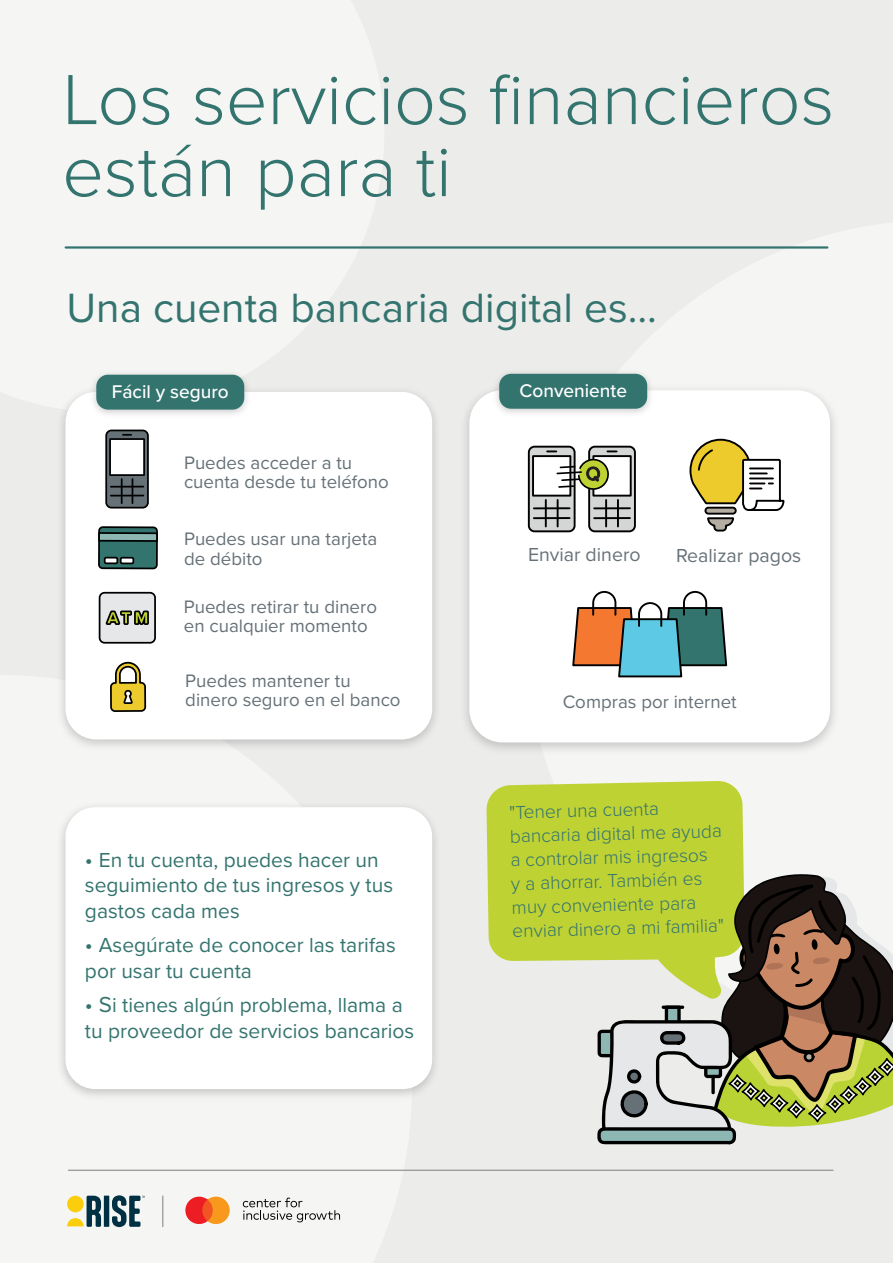
<style>
.page{position:relative;width:893px;height:1263px;background:#ececeb}
.page>*{position:absolute;margin:0;border:0;box-sizing:border-box;transform-origin:0 0}
.t1{font:300 73.5px/72px "Proxima Nova";color:#34746f}
.t2{font:42.45px "Proxima Nova";color:#34746f}
.t3{font:21px/25.5px "Proxima Nova";color:#34746f}
.t4{font:19.5px "Proxima Nova";color:#667177}
.t5{font:300 19.2px/23.7px "Proxima Nova";color:#34746f}
.t6{font:500 19.05px "Proxima Nova";color:#fff}
.t7{font:18.75px/19.2px "Proxima Nova";color:#667177}
.s1{font-size:22.5px}
</style>
<div class="page">
<hr style="left:66px;top:246px;width:761px;height:3px;background:#34746f">
<img style="left:61px;top:391px;width:375px;height:355px">
<div style="left:65px;top:392px;width:367px;height:347px;background:#fff;border-radius:31px"></div>
<img style="left:86px;top:374px;width:169px;height:41px">
<div style="left:96px;top:375px;width:148px;height:35px;background:#34746f;border-radius:12px"></div>
<svg style="left:97px;top:246px;width:62px;height:981px"></svg>
<div style="left:98px;top:532px;width:60px;height:10px;border:2px solid #000"></div>
<svg style="left:99px;top:246px;width:58px;height:467px"></svg>
<div style="left:469px;top:390px;width:361px;height:352px;background:#fff;border-radius:33px"></div>
<img style="left:489px;top:373px;width:169px;height:41px">
<div style="left:499px;top:374px;width:148px;height:35px;background:#34746f;border-radius:12px"></div>
<div style="left:529px;top:447px;width:46px;height:84px;background:#d4d6d5;border-radius:6px"></div>
<div style="left:528px;top:446px;width:48px;height:86px;border:2px solid #000;border-radius:6px"></div>
<div style="left:532px;top:455px;width:39px;height:42px;background:#fff;border:2px solid #000"></div>
<svg style="left:547px;top:450px;width:9px;height:2px"></svg>
<hr style="left:545px;top:500px;width:2px;height:26px;background:#000">
<hr style="left:557px;top:500px;width:2px;height:26px;background:#000">
<hr style="left:534px;top:507px;width:36px;height:2px;background:#000">
<hr style="left:534px;top:517px;width:36px;height:2px;background:#000">
<div style="left:589px;top:447px;width:46px;height:84px;background:#d4d6d5;border-radius:6px"></div>
<div style="left:588px;top:446px;width:48px;height:86px;border:2px solid #000;border-radius:6px"></div>
<div style="left:592px;top:455px;width:40px;height:42px;background:#fff;border:2px solid #000"></div>
<svg style="left:607px;top:450px;width:10px;height:2px"></svg>
<hr style="left:605px;top:500px;width:2px;height:26px;background:#000">
<hr style="left:617px;top:500px;width:2px;height:26px;background:#000">
<hr style="left:594px;top:507px;width:36px;height:2px;background:#000">
<hr style="left:594px;top:517px;width:36px;height:2px;background:#000">
<svg style="left:689px;top:438px;width:96px;height:94px"></svg>
<svg style="left:572px;top:590px;width:156px;height:88px"></svg>
<div style="left:486px;top:781px;width:258px;height:180px;background:#bfd234"></div>
<img style="left:63px;top:797px;width:373px;height:307px">
<div style="left:65px;top:807px;width:367px;height:282px;background:#fff;border-radius:30px"></div>
<hr style="left:68px;top:1170px;width:765px;height:1px;background:#7c7e81">
<svg style="left:67px;top:1196px;width:34px;height:31px"></svg>
<div style="left:104px;top:1195px;width:5px;height:32px;background:#003143"></div>
<svg style="left:112px;top:1195px;width:33px;height:32px"></svg>
<hr style="left:162px;top:1196px;width:1px;height:30px;background:#7c7e81">
<svg style="left:556px;top:459px;width:53px;height:31px"></svg>
<svg style="left:597px;top:872px;width:296px;height:272px"></svg>
<svg style="left:185px;top:1197px;width:45px;height:27px"></svg>
<svg style="left:243px;top:1197px;width:97px;height:25px"></svg>
<h1 class="t1" style="left:62px;top:60px;width:773px">Los servicios financieros están para ti</h1>
<h2 class="t2" style="left:67px;top:276px;width:592px">Una cuenta bancaria digital es...</h2>
<p class="t6" style="left:112px;top:378px;width:118px">Fácil y seguro</p>
<p class="t7" style="left:184px;top:452px;width:206px">Puedes acceder a tu cuenta desde tu teléfono</p>
<p class="t7" style="left:184px;top:529px;width:195px">Puedes usar una tarjeta de débito</p>
<p class="t7" style="left:184px;top:596px;width:195px">Puedes retirar tu dinero en cualquier momento</p>
<p class="t7" style="left:185px;top:670px;width:217px">Puedes mantener tu dinero seguro en el banco</p>
<p class="t3" style="left:85px;top:846px;width:310px"><span class="s1">•</span> En tu cuenta, puedes hacer un seguimiento de tus ingresos y tus gastos cada mes</p>
<p class="t3" style="left:85px;top:932px;width:312px"><span class="s1">•</span> Asegúrate de conocer las tarifas por usar tu cuenta</p>
<p class="t3" style="left:85px;top:992px;width:331px"><span class="s1">• S</span>i tienes algún problema, llama a tu proveedor de servicios bancarios</p>
<p class="t6" style="left:520px;top:377px;width:109px">Conveniente</p>
<p class="t4" style="left:528px;top:540px;width:114px">Enviar dinero</p>
<p class="t4" style="left:676px;top:540px;width:127px">Realizar pagos</p>
<p class="t7" style="left:563px;top:691px;width:176px">Compras por internet</p>
<p class="t5" style="left:508px;top:800px;width:214px;rotate:-2deg">"Tener una cuenta bancaria digital me ayuda a controlar mis ingresos<br>y a ahorrar. También es muy conveniente para enviar dinero a mi familia"</p>
</div>
